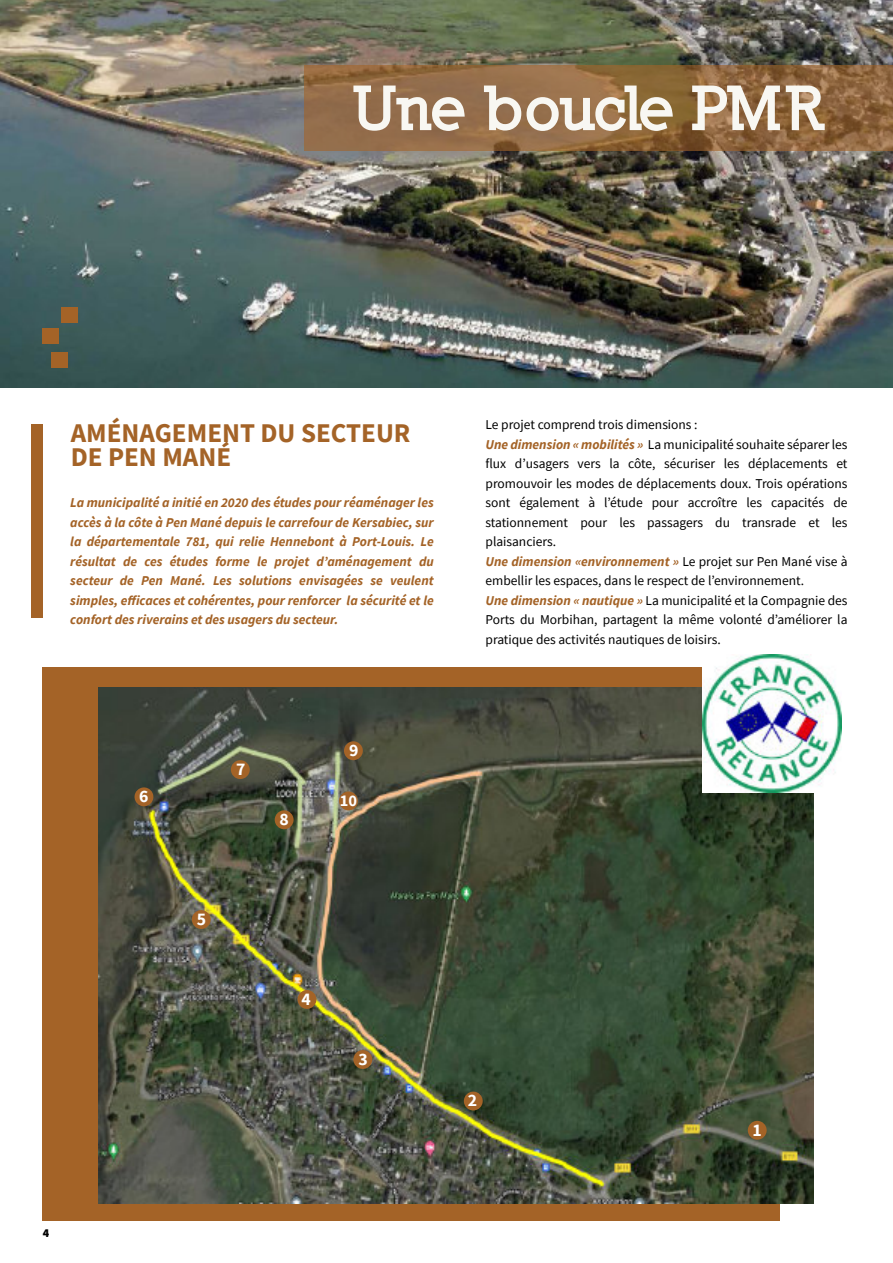
<style>
.page{position:relative;width:893px;height:1263px;background:#fff}
.page>*{position:absolute;margin:0;border:0;box-sizing:border-box;transform-origin:0 0}
.t1{font:900 60px "Nilland";letter-spacing:-.03em;color:#f8f7f2}
.t2{font:700 27px/24px "Source Sans Pro";color:#a46327}
.t3{font:700 17.7px "Source Sans Pro";color:#fff}
.t4{font:700 16.35px "Source Sans Pro";color:#fff}
.t5{font:13.5px/19.5px "Source Sans Pro";color:#000}
.t6{font:italic 700 13.5px/19.5px "Source Sans Pro";color:#a46327;text-align:justify}
.t7{font:900 12px "Source Sans Pro";color:#000}
.s1{font-weight:700;font-style:italic;color:#a46327}
</style>
<div class="page">
<img style="left:0;top:1px;width:893px;height:387px">
<div style="left:304px;top:65px;width:589px;height:86px;background:#a46327;opacity:.6"></div>
<div style="left:51px;top:352px;width:17px;height:15px;background:#a46327"></div>
<div style="left:42px;top:328px;width:17px;height:16px;background:#a46327"></div>
<div style="left:61px;top:307px;width:17px;height:16px;background:#a46327"></div>
<div style="left:31px;top:424px;width:11px;height:194px;background:#a46327"></div>
<div style="left:42px;top:667px;width:738px;height:553px;background:#a46327"></div>
<img style="left:98px;top:688px;width:715px;height:515px">
<div style="left:135px;top:787px;width:18px;height:19px;background:#a46327;border-radius:50%"></div>
<div style="left:231px;top:760px;width:19px;height:19px;background:#a46327;border-radius:50%"></div>
<div style="left:275px;top:810px;width:19px;height:19px;background:#a46327;border-radius:50%"></div>
<div style="left:344px;top:741px;width:19px;height:19px;background:#a46327;border-radius:50%"></div>
<div style="left:339px;top:791px;width:19px;height:19px;background:#a46327;border-radius:50%"></div>
<div style="left:192px;top:910px;width:19px;height:19px;background:#a46327;border-radius:50%"></div>
<div style="left:298px;top:990px;width:18px;height:19px;background:#a46327;border-radius:50%"></div>
<div style="left:353px;top:1050px;width:19px;height:19px;background:#a46327;border-radius:50%"></div>
<div style="left:464px;top:1091px;width:19px;height:19px;background:#a46327;border-radius:50%"></div>
<div style="left:748px;top:1121px;width:19px;height:19px;background:#a46327;border-radius:50%"></div>
<img style="left:703px;top:654px;width:138px;height:138px">
<h1 class="t1" style="left:355px;top:70px;width:472px">Une boucle PMR</h1>
<h2 class="t2" style="left:71px;top:423px;width:341px">AMÉNAGEMENT DU SECTEUR<br>DE PEN MANÉ</h2>
<p class="t6" style="left:70px;top:494px;width:365px">La municipalité a initié en 2020 des études pour réaménager les accès à la côte à Pen Mané depuis le carrefour de Kersabiec, sur la départementale 781, qui relie Hennebont à Port-Louis. Le résultat de ces études forme le projet d’aménagement du secteur de Pen Mané. Les solutions envisagées se veulent simples, efficaces et cohérentes, pour renforcer la sécurité et le confort des riverains et des usagers du secteur.</p>
<p class="t5" style="left:485px;top:416px;width:363px">Le projet comprend trois dimensions :<br><span class="s1">Une dimension « mobilités »</span> La municipalité souhaite séparer les flux d’usagers vers la côte, sécuriser les déplacements et promouvoir les modes de déplacements doux. Trois opérations sont également à l’étude pour accroître les capacités de stationnement pour les passagers du transrade et les plaisanciers.<br><span class="s1">Une dimension «environnement »</span> Le projet sur Pen Mané vise à embellir les espaces, dans le respect de l’environnement.<br><span class="s1">Une dimension « nautique »</span> La municipalité et la Compagnie des Ports du Morbihan, partagent la même volonté d’améliorer la pratique des activités nautiques de loisirs.</p>
<p class="t7" style="left:43px;top:1227px;width:8px">4</p>
<h3 class="t3" style="left:139px;top:789px;width:11px">6</h3>
<h3 class="t3" style="left:236px;top:762px;width:11px">7</h3>
<h3 class="t3" style="left:197px;top:912px;width:11px">5</h3>
<h3 class="t3" style="left:279px;top:812px;width:11px">8</h3>
<h3 class="t3" style="left:349px;top:742px;width:11px">9</h3>
<p class="t4" style="left:340px;top:793px;width:19px">10</p>
<h3 class="t3" style="left:302px;top:991px;width:11px">4</h3>
<h3 class="t3" style="left:358px;top:1052px;width:11px">3</h3>
<h3 class="t3" style="left:468px;top:1093px;width:11px">2</h3>
<h3 class="t3" style="left:752px;top:1122px;width:11px">1</h3>
</div>
